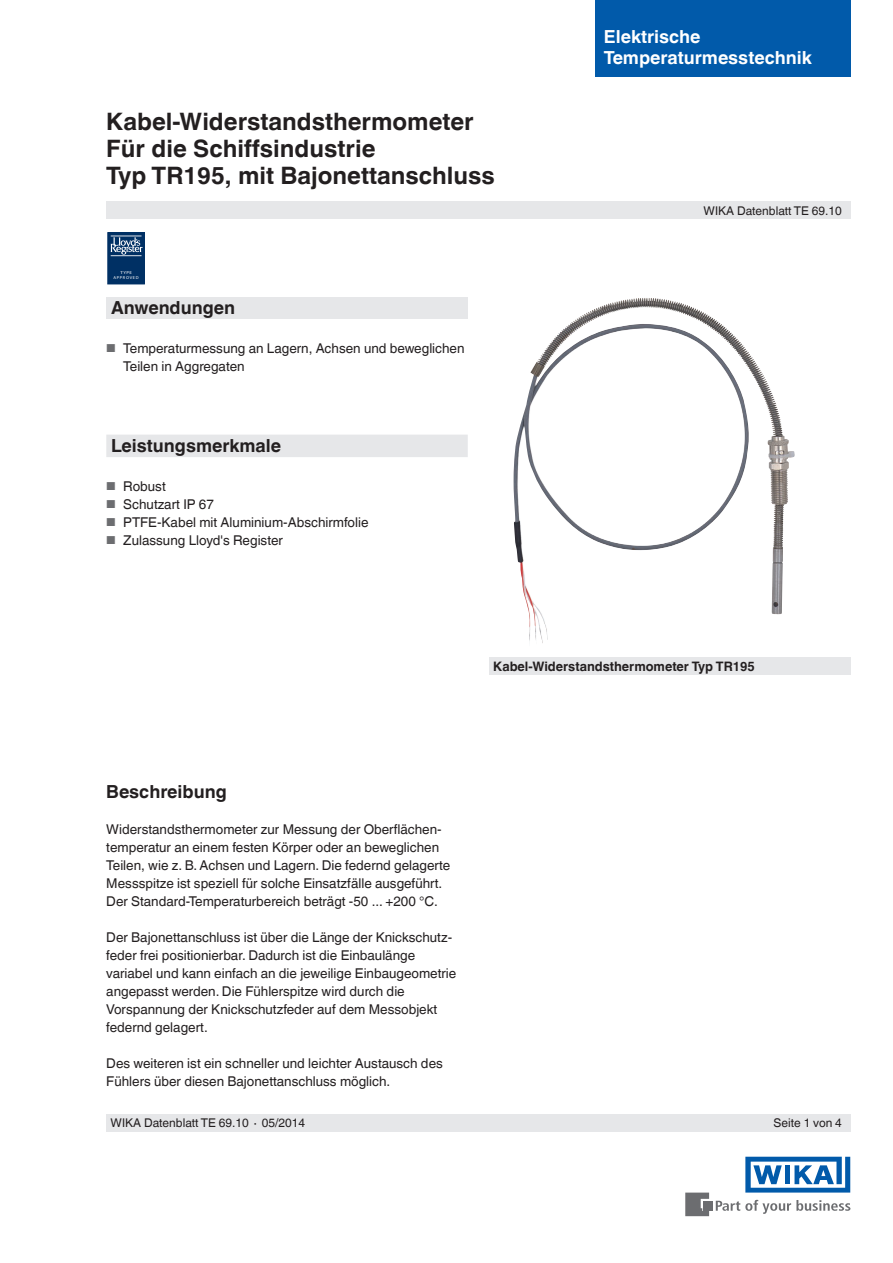
<style>
.page{position:relative;width:893px;height:1263px;background:#fff}
.page>*{position:absolute;margin:0;border:0;box-sizing:border-box;transform-origin:0 0}
.t1{font:700 24px/27px "Helvetica World";color:#231f20}
.t2{font:700 18px "Helvetica World";color:#231f20}
.t3{font:700 18px/21px "Helvetica World";color:#fff}
.t4{font:13.5px/18px "Helvetica World";color:#231f20}
.t5{font:700 13.05px "Helvetica World";color:#231f20}
.t6{font:12px "Helvetica World";color:#231f20}
.t7{font:4.2px "Myriad Pro";letter-spacing:.165em;color:#fff;scale:1.04 1}
.t8{font:4.2px "Myriad Pro";letter-spacing:.165em;color:#fff;scale:1.17 1}
.s1{font-size:11.55px;color:#6c6d70}
</style>
<div class="page">
<div style="left:106px;top:298px;width:362px;height:21px;background:#e6e7e9"></div>
<svg style="left:716px;top:1200px;width:134px;height:14px"></svg>
<div style="left:703px;top:1201px;width:9px;height:9px;background:#6c6d70"></div>
<svg style="left:685px;top:1192px;width:24px;height:24px"></svg>
<svg style="left:745px;top:1157px;width:105px;height:35px"></svg>
<div style="left:106px;top:202px;width:744px;height:17px;background:#e6e7e9"></div>
<div style="left:106px;top:1114px;width:744px;height:17px;background:#e6e7e9"></div>
<div style="left:595px;top:0;width:255px;height:77px;background:#015aaa"></div>
<div style="left:108px;top:233px;width:36px;height:51px;background:#003064"></div>
<div style="left:108px;top:232px;width:37px;height:52px;border:1px solid #003064"></div>
<hr style="left:111px;top:255px;width:31px;height:1px;background:#fff">
<hr style="left:111px;top:236px;width:31px;height:1px;background:#fff">
<svg style="left:111px;top:237px;width:32px;height:18px"></svg>
<img style="left:549px;top:298px;width:97px;height:47px">
<div style="left:489px;top:657px;width:361px;height:18px;background:#e6e7e9"></div>
<div style="left:106px;top:435px;width:362px;height:22px;background:#e6e7e9"></div>
<h1 class="t1" style="left:106px;top:108px;width:390px">Kabel-Widerstandsthermometer<br>Für die Schiffsindustrie<br>Typ TR195, mit Bajonettanschluss</h1>
<p class="t8" style="left:120px;top:270px;width:11px">TYPE</p>
<p class="t7" style="left:113px;top:275px;width:26px">APPROVED</p>
<h2 class="t2" style="left:111px;top:297px;width:126px">Anwendungen</h2>
<p class="t4" style="left:123px;top:339px;width:343px;text-indent:-17px"><span class="s1">■</span> Temperaturmessung an Lagern, Achsen und beweglichen<br>Teilen in Aggregaten</p>
<h2 class="t2" style="left:111px;top:435px;width:172px">Leistungsmerkmale</h2>
<p class="t4" style="left:106px;top:477px;width:61px"><span class="s1">■</span> Robust</p>
<p class="t4" style="left:106px;top:495px;width:109px"><span class="s1">■</span> Schutzart IP 67</p>
<p class="t4" style="left:106px;top:513px;width:264px"><span class="s1">■</span> PTFE-Kabel mit Aluminium-Abschirmfolie</p>
<p class="t4" style="left:106px;top:531px;width:178px"><span class="s1">■</span> Zulassung Lloyd's Register</p>
<h2 class="t3" style="left:604px;top:26px;width:209px">Elektrische<br>Temperaturmesstechnik</h2>
<p class="t6" style="left:703px;top:204px;width:140px">WIKA Datenblatt TE 69.10</p>
<p class="t5" style="left:493px;top:658px;width:263px">Kabel-Widerstandsthermometer Typ TR195</p>
<h2 class="t2" style="left:106px;top:781px;width:122px">Beschreibung</h2>
<p class="t4" style="left:106px;top:820px;width:346px">Widerstandsthermometer zur Messung der Oberflächen&shy;temperatur an einem festen Körper oder an beweglichen Teilen, wie z. B. Achsen und Lagern. Die federnd gelagerte Messspitze ist speziell für solche Einsatzfälle ausgeführt.<br>Der Standard-Temperaturbereich beträgt -50 ... +200 °C.</p>
<p class="t4" style="left:106px;top:928px;width:352px">Der Bajonettanschluss ist über die Länge der Knickschutz&shy;feder frei positionierbar. Dadurch ist die Einbaulänge variabel und kann einfach an die jeweilige Einbaugeometrie angepasst werden. Die Fühlerspitze wird durch die Vorspannung der Knickschutzfeder auf dem Messobjekt federnd gelagert.</p>
<p class="t4" style="left:106px;top:1054px;width:338px">Des weiteren ist ein schneller und leichter Austausch des<br>Fühlers über diesen Bajonettanschluss möglich.</p>
<p class="t6" style="left:111px;top:1116px;width:196px">WIKA Datenblatt TE 69.10 ∙ 05/2014</p>
<p class="t6" style="left:773px;top:1116px;width:70px">Seite 1 von 4</p>
</div>
